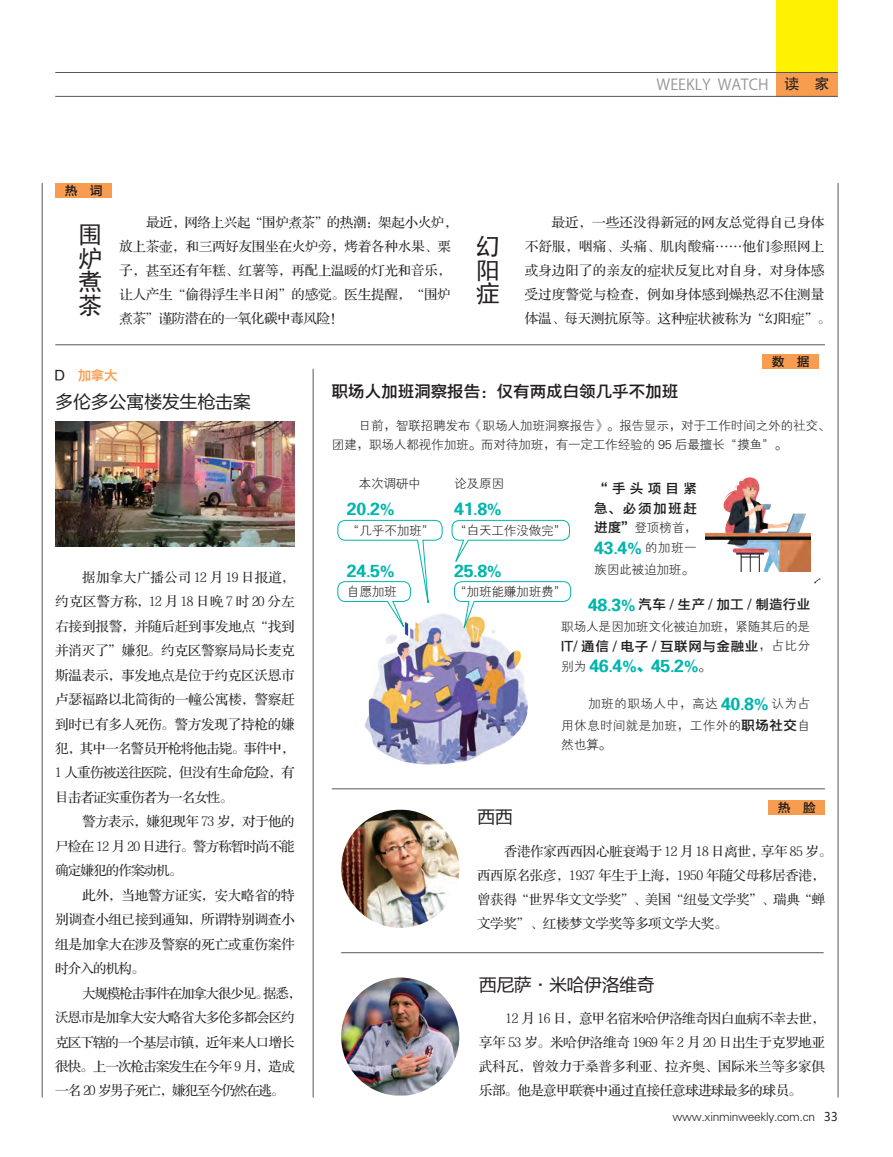
<style>
.page{position:relative;width:893px;height:1157px;background:#fff}
.page>*{position:absolute;margin:0;border:0;box-sizing:border-box;transform-origin:0 0}
.t1{font:24px/23.4px "Sim Hei";color:#231f20;text-align:justify}
.t2{font:18px "FZLTHJW GB1 0";letter-spacing:-.025em;color:#231f20}
.t3{font:16.5px "FZYDZHJW GB1 0";color:#231f20}
.t4{font:15px "FZYDCHJW GB1 0";letter-spacing:-.025em;color:#00b5ac}
.t5{font:15px "Koz Go Pro";color:#939598}
.t6{font:13.5px/24px "FZS3 K GBK1 0";letter-spacing:-.015em;color:#231f20}
.t7{font:13.5px/24px "FZS3 K GBK1 0";letter-spacing:.01em;color:#231f20}
.t8{font:13.5px "FZS3 K GBK1 0";letter-spacing:-.065em;color:#231f20}
.t9{font:13.5px "FZS3 K GBK1 0";letter-spacing:-.07em;color:#231f20}
.t10{font:13.5px "FZS3 K GBK1 0";letter-spacing:.015em;color:#231f20}
.t11{font:13.5px "FZS3 K GBK1 0";letter-spacing:-.085em;color:#231f20}
.t12{font:13.5px "FZYDZHJW GB1 0";letter-spacing:.045em;color:#231f20}
.t13{font:13.5px "FZS3 K GBK1 0";letter-spacing:-.055em;color:#231f20}
.t14{font:13.5px "FZYDZHJW GB1 0";letter-spacing:.025em;color:#231f20}
.t15{font:13.5px "FZS3 K GBK1 0";letter-spacing:-.04em;color:#231f20}
.t16{font:13.5px/19.5px "FZYDZHJW GB1 0";letter-spacing:.22em;color:#231f20}
.t17{font:13.5px "FZYDZHJW GB1 0";color:#f89c50}
.t18{font:12.75px/19.5px "FZXH1 JW GB1 0";letter-spacing:-.025em;color:#231f20}
.t19{font:12.75px/21.8px "FZXH1 JW GB1 0";letter-spacing:.01em;color:#231f20;text-align:right}
.t20{font:12.75px "FZYDZHJW GB1 0";color:#231f20}
.t21{font:12px "FZXH1 JW GB1 0";letter-spacing:-.025em;color:#231f20}
.s1{font-family:"FZHTJW GB1 0";color:#231f20}
.s2{color:#231f20}
.s3{font-family:"FZYDZHJW GB1 0";font-size:13.5px}
.s4{font-family:"FZXH1 JW GB1 0";font-size:12.75px;color:#231f20}
.s5{font-family:"FZYDCHJW GB1 0";font-size:15px;color:#00b5ac}
.s6{font-family:"FZXH1 JW GB1 0";font-size:12.75px}
.s7{font-family:"Microsoft Ya Hei"}
</style>
<div class="page">
<div style="left:776px;top:0;width:62px;height:97px;background:#fff101"></div>
<div style="left:776px;top:72px;width:62px;height:25px;background:#f89c50"></div>
<hr style="left:55px;top:72px;width:783px;height:1px;background:#57585a">
<hr style="left:55px;top:96px;width:783px;height:1px;background:#57585a">
<div style="left:55px;top:183px;width:57px;height:15px;background:#f89c50"></div>
<hr style="left:332px;top:788px;width:493px;height:1px;background:#57585a">
<hr style="left:42px;top:183px;width:1px;height:914px;background:#57585a">
<hr style="left:838px;top:183px;width:1px;height:914px;background:#57585a">
<hr style="left:313px;top:369px;width:1px;height:728px;background:#57585a">
<hr style="left:55px;top:344px;width:770px;height:1px;background:#57585a">
<div style="left:768px;top:800px;width:57px;height:15px;background:#f89c50"></div>
<div style="left:762px;top:354px;width:57px;height:15px;background:#f89c50"></div>
<hr style="left:341px;top:952px;width:483px;height:1px;background:#57585a">
<img style="left:341px;top:977px;width:118px;height:118px">
<img style="left:341px;top:809px;width:118px;height:118px;border-radius:59px">
<svg style="left:814px;top:578px;width:6px;height:5px"></svg>
<img style="left:55px;top:422px;width:239px;height:125px">
<img style="left:364px;top:614px;width:164px;height:151px">
<img style="left:705px;top:477px;width:105px;height:94px">
<svg style="left:337px;top:519px;width:106px;height:116px"></svg>
<svg style="left:454px;top:581px;width:117px;height:55px"></svg>
<svg style="left:451px;top:519px;width:119px;height:43px"></svg>
<p class="t5" style="left:657px;top:75px;width:175px">WEEKLY WATCH <span class="s1">读　家</span></p>
<p class="t20" style="left:65px;top:183px;width:39px">热　词</p>
<p class="t6" style="left:119px;top:210px;width:340px;text-indent:27px">最近，网络上兴起“围炉煮茶”的热潮：架起小火炉，放上茶壶，和三两好友围坐在火炉旁，烤着各种水果、栗子，甚至还有年糕、红薯等，再配上温暖的灯光和音乐，让人产生“偷得浮生半日闲”的感觉。医生提醒，“围炉煮茶”谨防潜在的一氧化碳中毒风险！</p>
<p class="t1" style="left:78px;top:223px;width:25px">围炉煮茶</p>
<p class="t1" style="left:476px;top:235px;width:24px">幻阳症</p>
<p class="t7" style="left:525px;top:210px;width:308px;text-indent:27px">最近，一些还没得新冠的网友总觉得自己身体不舒服，咽痛、头痛、肌肉酸痛……他们参照网上或身边阳了的亲友的症状反复比对自身，对身体感受过度警觉与检查，例如身体感到燥热忍不住测量体温、每天测抗原等。这种症状被称为“幻阳症”。</p>
<p class="t17" style="left:55px;top:368px;width:64px"><span class="s2">D　</span>加拿大</p>
<p class="t2" style="left:55px;top:392px;width:197px">多伦多公寓楼发生枪击案</p>
<p class="t10" style="left:82px;top:570px;width:214px">据加拿大广播公司 12 月 19 日报道，</p>
<p class="t10" style="left:55px;top:594px;width:241px">约克区警方称，12 月 18 日晚 7 时 20 分左</p>
<p class="t6" style="left:55px;top:614px;width:241px">右接到报警，并随后赶到事发地点“找到</p>
<p class="t6" style="left:55px;top:639px;width:241px">并消灭了”嫌犯。约克区警察局局长麦克</p>
<p class="t6" style="left:55px;top:663px;width:241px">斯温表示，事发地点是位于约克区沃恩市</p>
<p class="t6" style="left:55px;top:688px;width:241px">卢瑟福路以北简街的一幢公寓楼，警察赶</p>
<p class="t6" style="left:55px;top:712px;width:241px">到时已有多人死伤。警方发现了持枪的嫌</p>
<p class="t8" style="left:55px;top:741px;width:241px">犯，其中一名警员开枪将他击毙。事件中，</p>
<p class="t13" style="left:55px;top:766px;width:241px">1 人重伤被送往医院，但没有生命危险，有</p>
<p class="t8" style="left:55px;top:790px;width:179px">目击者证实重伤者为一名女性。</p>
<p class="t15" style="left:82px;top:814px;width:214px">警方表示，嫌犯现年 73 岁，对于他的</p>
<p class="t8" style="left:55px;top:839px;width:241px">尸检在 12 月 20 日进行。警方称暂时尚不能</p>
<p class="t8" style="left:55px;top:863px;width:129px">确定嫌犯的作案动机。</p>
<p class="t6" style="left:82px;top:883px;width:214px">此外，当地警方证实，安大略省的特</p>
<p class="t6" style="left:55px;top:908px;width:241px">别调查小组已接到通知，所谓特别调查小</p>
<p class="t6" style="left:55px;top:932px;width:241px">组是加拿大在涉及警察的死亡或重伤案件</p>
<p class="t6" style="left:55px;top:957px;width:91px">时介入的机构。</p>
<p class="t11" style="left:82px;top:986px;width:221px">大规模枪击事件在加拿大很少见。据悉，</p>
<p class="t9" style="left:55px;top:1010px;width:241px">沃恩市是加拿大安大略省大多伦多都会区约</p>
<p class="t9" style="left:55px;top:1034px;width:241px">克区下辖的一个基层市镇，近年来人口增长</p>
<p class="t8" style="left:55px;top:1059px;width:241px">很快。上一次枪击案发生在今年 9 月，造成</p>
<p class="t11" style="left:55px;top:1083px;width:231px">一名 20 岁男子死亡，嫌犯至今仍然在逃。</p>
<p class="t20" style="left:772px;top:354px;width:39px">数　据</p>
<p class="t3" style="left:332px;top:382px;width:348px">职场人加班洞察报告：仅有两成白领几乎不加班</p>
<p class="t18" style="left:332px;top:416px;width:500px;text-indent:27px">日前，智联招聘发布《职场人加班洞察报告》。报告显示，对于工作时间之外的社交、团建，职场人都视作加班。而对待加班，有一定工作经验的 95 后最擅长“摸鱼”。</p>
<p class="t18" style="left:359px;top:474px;width:64px">本次调研中</p>
<p class="t18" style="left:454px;top:474px;width:52px">论及原因</p>
<p class="t4" style="left:454px;top:501px;width:49px">41.8%</p>
<p class="t18" style="left:454px;top:521px;width:114px">“白天工作没做完”</p>
<p class="t4" style="left:454px;top:562px;width:49px">25.8%</p>
<p class="t18" style="left:454px;top:582px;width:114px">“加班能赚加班费”</p>
<p class="t16" style="left:594px;top:479px;width:104px">“手头项目紧急、必须加班赶</p>
<p class="t18" style="left:594px;top:518px;width:104px"><span class="s3">进度”</span>登顶榜首，</p>
<p class="t4" style="left:594px;top:539px;width:104px">43.4% <span class="s4">的加班一</span></p>
<p class="t18" style="left:594px;top:560px;width:101px">族因此被迫加班。</p>
<p class="t4" style="left:347px;top:501px;width:49px">20.2%</p>
<p class="t18" style="left:347px;top:521px;width:89px">“几乎不加班”</p>
<p class="t4" style="left:347px;top:562px;width:49px">24.5%</p>
<p class="t18" style="left:347px;top:582px;width:52px">自愿加班</p>
<p class="t14" style="left:588px;top:597px;width:224px"><span class="s5">48.3%</span> 汽车 / 生产 / 加工 / 制造行业</p>
<p class="t18" style="left:561px;top:617px;width:250px">职场人是因加班文化被迫加班，紧随其后的是</p>
<p class="t12" style="left:561px;top:638px;width:250px">IT/ 通信 / 电子 / 互联网与金融业<span class="s6">，占比分</span></p>
<p class="t4" style="left:561px;top:658px;width:151px"><span class="s4">别为</span> 46.4%、45.2%<span class="s4">。</span></p>
<p class="t19" style="left:561px;top:693px;width:251px">加班的职场人中，高达 <span class="s5">40.8%</span> 认为占<br>用休息时间就是加班，工作外的<span class="s3">职场社交</span>自</p>
<p class="t18" style="left:561px;top:735px;width:52px">然也算。</p>
<p class="t20" style="left:778px;top:801px;width:40px">热 脸</p>
<p class="t2" style="left:477px;top:807px;width:37px">西西</p>
<p class="t6" style="left:477px;top:839px;width:356px;text-indent:27px">香港作家西西因心脏衰竭于 12 月 18 日离世，享年 85 岁。西西原名张彦，1937 年生于上海，1950 年随父母移居香港，曾获得“世界华文文学奖”、美国“纽曼文学奖”、瑞典“蝉文学奖”、红楼梦文学奖等多项文学大奖。</p>
<p class="t2" style="left:479px;top:975px;width:177px">西尼萨·米哈伊洛维奇</p>
<p class="t6" style="left:479px;top:1007px;width:348px;text-align:justify;text-indent:27px">12 月 16 日，意甲名宿米哈伊洛维奇因白血病不幸去世，享年 53 岁。米哈伊洛维奇 1969 年 2 月 20 日出生于克罗地亚武科瓦，曾效力于桑普多利亚、拉齐奥、国际米兰等多家俱乐部。他是意甲联赛中通过直接任意球进球最多的球员。</p>
<p class="t21" style="left:673px;top:1109px;width:167px">www.xinminweekly.com.cn <span class="s7">33</span></p>
</div>
